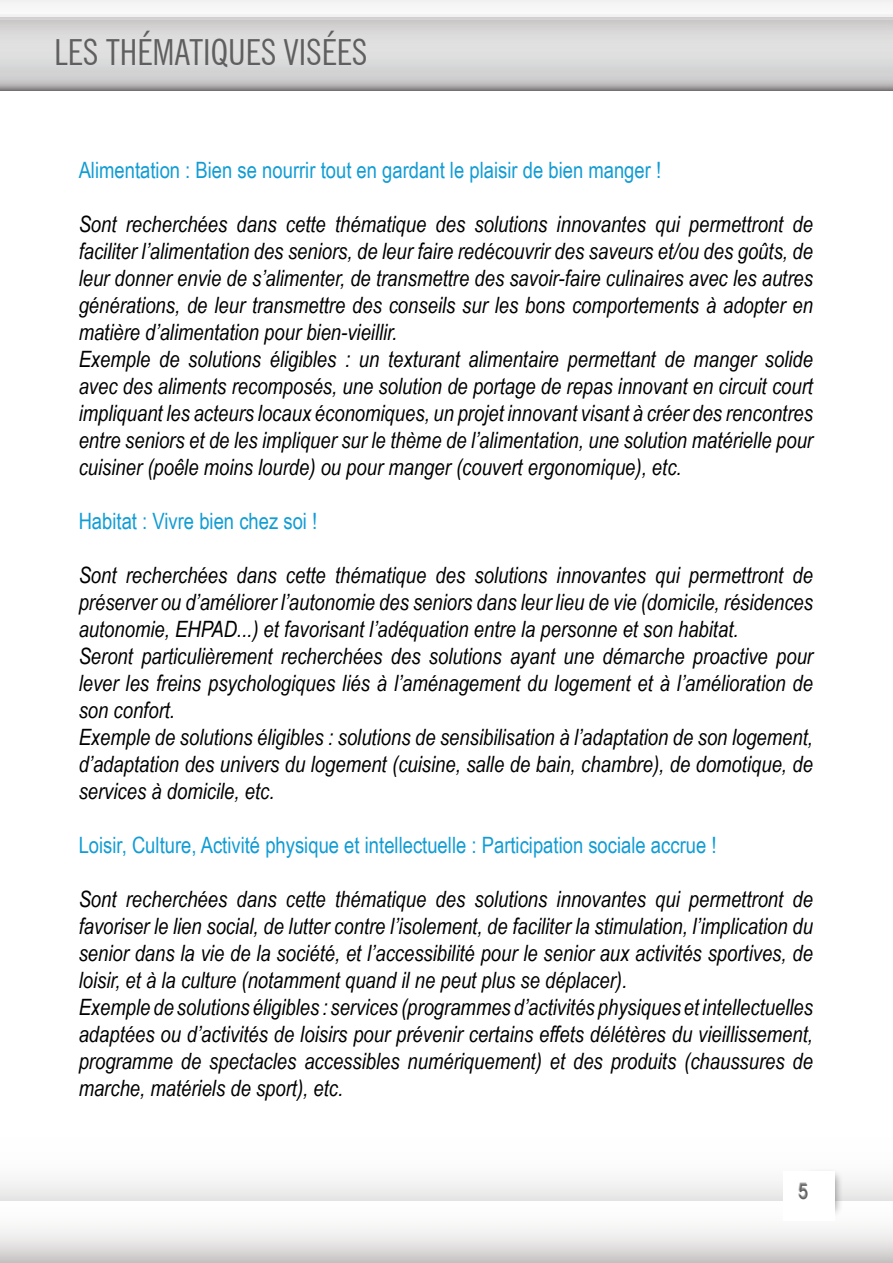
<style>
.page{position:relative;width:893px;height:1263px;background:#fff}
.page>*{position:absolute;margin:0;border:0;box-sizing:border-box;transform-origin:0 0}
.t1{font:condensed 36px "News Gothic BT";color:#5f5f5f}
.t2{font:italic 22.5px/27px "Arial Narrow";color:#000}
.t3{font:22.5px "Arial Narrow";color:#119cd4}
.t4{font:21px "Arial Narrow";color:#5f5f5f}
</style>
<div class="page">
<svg style="left:0;top:1200px;width:893px;height:63px"></svg>
<div style="left:0;top:1181px;width:893px;height:19px;background:#eeeded"></div>
<svg style="left:0;top:0;width:893px;height:90px"></svg>
<div style="left:801px;top:1168px;width:43px;height:50px;background:#000;opacity:.42"></div>
<div style="left:783px;top:1171px;width:52px;height:50px;background:#fff"></div>
<div style="left:798px;top:1182px;width:10px;height:16px;background:#000;opacity:.45"></div>
<h1 class="t1" style="left:54px;top:30px;width:315px">LES THÉMATIQUES VISÉES</h1>
<p class="t3" style="left:79px;top:154px;width:584px">Alimentation : Bien se nourrir tout en gardant le plaisir de bien manger !</p>
<p class="t2" style="left:79px;top:210px;width:736px">Sont recherchées dans cette thématique des solutions innovantes qui permettront de faciliter l’alimentation des seniors, de leur faire redécouvrir des saveurs et/ou des goûts, de leur donner envie de s’alimenter, de transmettre des savoir-faire culinaires avec les autres générations, de leur transmettre des conseils sur les bons comportements à adopter en matière d’alimentation pour bien-vieillir.<br>Exemple de solutions éligibles : un texturant alimentaire permettant de manger solide avec des aliments recomposés, une solution de portage de repas innovant en circuit court impliquant les acteurs locaux économiques, un projet innovant visant à créer des rencontres entre seniors et de les impliquer sur le thème de l’alimentation, une solution matérielle pour cuisiner (poêle moins lourde) ou pour manger (couvert ergonomique), etc.</p>
<p class="t3" style="left:79px;top:505px;width:240px">Habitat : Vivre bien chez soi !</p>
<p class="t2" style="left:79px;top:561px;width:736px">Sont recherchées dans cette thématique des solutions innovantes qui permettront de préserver ou d’améliorer l’autonomie des seniors dans leur lieu de vie (domicile, résidences autonomie, EHPAD...) et favorisant l’adéquation entre la personne et son habitat.<br>Seront particulièrement recherchées des solutions ayant une démarche proactive pour lever les freins psychologiques liés à l’aménagement du logement et à l’amélioration de son confort.<br>Exemple de solutions éligibles : solutions de sensibilisation à l’adaptation de son logement, d’adaptation des univers du logement (cuisine, salle de bain, chambre), de domotique, de services à domicile, etc.</p>
<p class="t3" style="left:79px;top:829px;width:639px">Loisir, Culture, Activité physique et intellectuelle : Participation sociale accrue !</p>
<p class="t2" style="left:79px;top:885px;width:736px">Sont recherchées dans cette thématique des solutions innovantes qui permettront de favoriser le lien social, de lutter contre l’isolement, de faciliter la stimulation, l’implication du senior dans la vie de la société, et l’accessibilité pour le senior aux activités sportives, de loisir, et à la culture (notamment quand il ne peut plus se déplacer).<br>Exemple de solutions éligibles : services (programmes d’activités physiques et intellectuelles adaptées ou d’activités de loisirs pour prévenir certains effets délétères du vieillissement, programme de spectacles accessibles numériquement) et des produits (chaussures de marche, matériels de sport), etc.</p>
<p class="t4" style="left:799px;top:1176px;width:11px">5</p>
</div>
